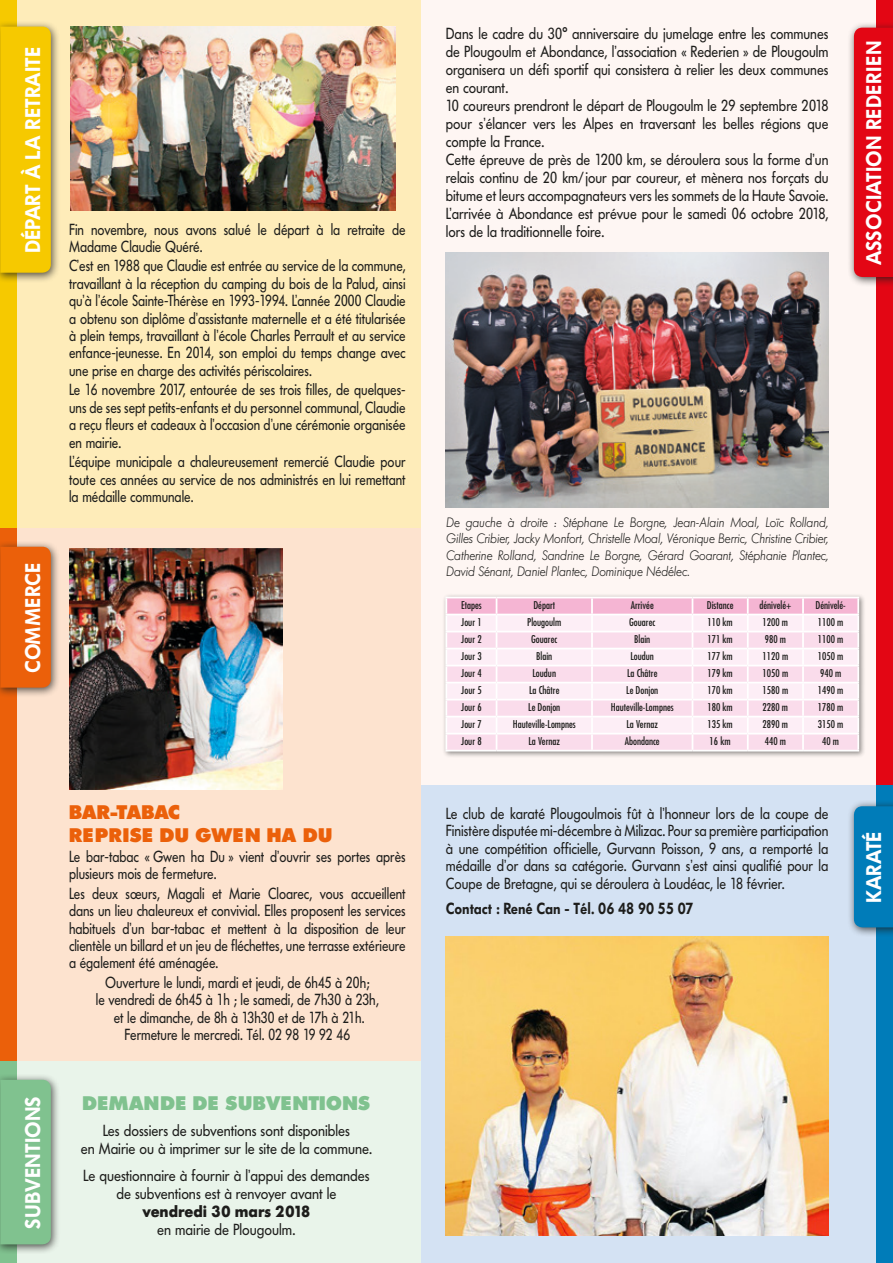
<style>
.page{position:relative;width:893px;height:1263px;background:#fff}
.page>*{position:absolute;margin:0;border:0;box-sizing:border-box;transform-origin:0 0}
.t1{font:600 21px "Futura BQ";color:#fff;scale:.95 1}
.t2{font:800 19.5px/23.4px "Futura BQ";letter-spacing:.01em;color:#eb600a}
.t3{font:800 19.5px "Futura BQ";letter-spacing:.02em;color:#80c28f}
.t4{font:15.9px/17.4px "Futura BQ";color:#1d1d1b;text-align:justify;scale:.85 1}
.t5{font:15.9px/18px "Futura BQ";color:#1d1d1b;scale:.89 1}
.t6{font:15.9px/17.4px "Futura BQ";color:#1d1d1b;text-align:justify;scale:.88 1}
.t7{font:15.9px/18px "Futura BQ";color:#1d1d1b;text-align:center;scale:.92 1}
.t8{font:600 15.9px "Futura BQ";color:#1d1d1b;scale:.87 1}
.t9{font:700 15.9px "Futura BQ";color:#1d1d1b;scale:.92 1}
.t10{font:italic 300 13.5px/16.2px "Futura BQ";color:#1d1d1b;text-align:justify;scale:.93 1}
.t11{font:condensed 10.5px "Futura";color:#1d1d1b}
</style>
<div class="page">
<div style="left:421px;top:0;width:472px;height:785px;background:#fef6f3"></div>
<div style="left:421px;top:785px;width:472px;height:478px;background:#d4e2f3"></div>
<div style="left:15px;top:0;width:406px;height:528px;background:#feecb9"></div>
<div style="left:15px;top:528px;width:406px;height:734px;background:#fde3cf"></div>
<div style="left:15px;top:1061px;width:406px;height:202px;background:#e9f4ea"></div>
<div style="left:877px;top:0;width:16px;height:785px;background:#e30614"></div>
<div style="left:877px;top:785px;width:16px;height:478px;background:#007cb9"></div>
<div style="left:847px;top:21px;width:46px;height:266px;background:#1d1d1b;opacity:.75"></div>
<div style="left:854px;top:28px;width:39px;height:249px;background:#e30614"></div>
<div style="left:847px;top:799px;width:46px;height:138px;background:#1d1d1b;opacity:.75"></div>
<div style="left:854px;top:806px;width:39px;height:121px;background:#007cb9"></div>
<div style="left:0;top:0;width:17px;height:528px;background:#f6c900"></div>
<div style="left:0;top:20px;width:60px;height:262px;background:#1d1d1b;opacity:.75"></div>
<div style="left:0;top:27px;width:51px;height:246px;background:#f6c900"></div>
<div style="left:0;top:528px;width:17px;height:735px;background:#eb600a"></div>
<div style="left:0;top:1061px;width:17px;height:202px;background:#80c28f"></div>
<div style="left:0;top:540px;width:60px;height:157px;background:#1d1d1b;opacity:.75"></div>
<div style="left:0;top:547px;width:51px;height:141px;background:#eb600a"></div>
<div style="left:0;top:1073px;width:60px;height:181px;background:#1d1d1b;opacity:.75"></div>
<div style="left:0;top:1080px;width:51px;height:164px;background:#80c28f"></div>
<img style="left:446px;top:937px;width:382px;height:298px">
<img style="left:446px;top:253px;width:382px;height:254px">
<div style="left:442px;top:593px;width:424px;height:165px;background:#1d1d1b;opacity:.5"></div>
<svg style="left:445px;top:597px;width:414px;height:153px"></svg>
<hr style="left:445px;top:750px;width:52px;height:1px;background:#fff">
<hr style="left:497px;top:750px;width:95px;height:1px;background:#fff">
<hr style="left:592px;top:750px;width:100px;height:1px;background:#fff">
<hr style="left:692px;top:750px;width:56px;height:1px;background:#fff">
<hr style="left:748px;top:750px;width:55px;height:1px;background:#fff">
<hr style="left:803px;top:750px;width:56px;height:1px;background:#fff">
<img style="left:69px;top:549px;width:213px;height:241px">
<img style="left:70px;top:27px;width:326px;height:184px">
<h1 class="t1" style="left:21px;top:253px;width:218px;rotate:-90deg">DÉPART À LA RETRAITE</h1>
<h1 class="t1" style="left:21px;top:673px;width:117px;rotate:-90deg">COMMERCE</h1>
<p class="t4" style="left:69px;top:221px;width:397px">Fin novembre, nous avons salué le départ à la retraite de<br>Madame Claudie Quéré.</p>
<p class="t4" style="left:69px;top:257px;width:397px">C’est en 1988 que Claudie est entrée au service de la commune, travaillant à la réception du camping du bois de la Palud, ainsi qu’à l’école Sainte-Thérèse en 1993-1994. L’année 2000 Claudie a obtenu son diplôme d’assistante maternelle et a été titularisée à plein temps, travaillant à l’école Charles Perrault et au service enfance-jeunesse. En 2014, son emploi du temps change avec une prise en charge des activités périscolaires.</p>
<p class="t4" style="left:69px;top:381px;width:397px">Le 16 novembre 2017, entourée de ses trois filles, de quelques&shy;uns de ses sept petits-enfants et du personnel communal, Claudie a reçu fleurs et cadeaux à l’occasion d’une cérémonie organisée en mairie.</p>
<p class="t4" style="left:69px;top:453px;width:397px">L’équipe municipale a chaleureusement remercié Claudie pour toute ces années au service de nos administrés en lui remettant la médaille communale.</p>
<h1 class="t1" style="left:21px;top:1229px;width:141px;rotate:-90deg">SUBVENTIONS</h1>
<p class="t2" style="left:69px;top:801px;width:265px">BAR-TABAC<br>REPRISE DU GWEN HA DU</p>
<p class="t4" style="left:69px;top:848px;width:397px">Le bar-tabac « Gwen ha Du » vient d’ouvrir ses portes après plusieurs mois de fermeture.</p>
<p class="t4" style="left:69px;top:885px;width:397px">Les deux sœurs, Magali et Marie Cloarec, vous accueillent dans un lieu chaleureux et convivial. Elles proposent les services habituels d’un bar-tabac et mettent à la disposition de leur clientèle un billard et un jeu de fléchettes, une terrasse extérieure a également été aménagée.</p>
<p class="t4" style="left:96px;top:974px;width:334px;text-align:center">Ouverture le lundi, mardi et jeudi, de 6h45 à 20h;<br>le vendredi de 6h45 à 1h ; le samedi, de 7h30 à 23h, et le dimanche, de 8h à 13h30 et de 17h à 21h.<br>Fermeture le mercredi. Tél. 02 98 19 92 46</p>
<p class="t3" style="left:82px;top:1091px;width:290px">DEMANDE DE SUBVENTIONS</p>
<p class="t7" style="left:81px;top:1122px;width:318px">Les dossiers de subventions sont disponibles<br>en Mairie ou à imprimer sur le site de la commune.</p>
<p class="t7" style="left:83px;top:1166px;width:313px">Le questionnaire à fournir à l’appui des demandes de subventions est à renvoyer avant le</p>
<p class="t9" style="left:142px;top:1201px;width:184px">vendredi 30 mars 2018</p>
<p class="t7" style="left:157px;top:1220px;width:152px">en mairie de Plougoulm.</p>
<p class="t5" style="left:446px;top:25px;width:432px">Dans le cadre du 30° anniversaire du jumelage entre les communes de Plougoulm et Abondance, l’association « Rederien » de Plougoulm organisera un défi sportif qui consistera à relier les deux communes en courant.<br>10 coureurs prendront le départ de Plougoulm le 29 septembre 2018 pour s’élancer vers les Alpes en traversant les belles régions que compte la France.<br>Cette épreuve de près de 1200 km, se déroulera sous la forme d’un relais continu de 20 km/jour par coureur, et mènera nos forçats du bitume et leurs accompagnateurs vers les sommets de la Haute Savoie.<br>L’arrivée à Abondance est prévue pour le samedi 06 octobre 2018, lors de la traditionnelle foire.</p>
<h1 class="t1" style="left:861px;top:265px;width:238px;rotate:-90deg">ASSOCIATION REDERIEN</h1>
<p class="t10" style="left:446px;top:515px;width:413px">De gauche à droite : Stéphane Le Borgne, Jean-Alain Moal, Loïc Rolland, Gilles Cribier, Jacky Monfort, Christelle Moal, Véronique Berric, Christine Cribier, Catherine Rolland, Sandrine Le Borgne, Gérard Goarant, Stéphanie Plantec, David Sénant, Daniel Plantec, Dominique Nédélec.</p>
<p class="t11" style="left:461px;top:599px;width:22px">Etapes</p>
<p class="t11" style="left:533px;top:599px;width:23px">Départ</p>
<p class="t11" style="left:631px;top:599px;width:25px">Arrivée</p>
<p class="t11" style="left:707px;top:599px;width:28px">Distance</p>
<p class="t11" style="left:759px;top:599px;width:34px">dénivelé+</p>
<p class="t11" style="left:815px;top:599px;width:32px">Dénivelé-</p>
<p class="t11" style="left:461px;top:616px;width:22px">Jour 1</p>
<p class="t11" style="left:527px;top:616px;width:35px">Plougoulm</p>
<p class="t11" style="left:629px;top:616px;width:28px">Gouarec</p>
<p class="t11" style="left:707px;top:616px;width:27px">110 km</p>
<p class="t11" style="left:763px;top:616px;width:27px">1200 m</p>
<p class="t11" style="left:818px;top:616px;width:27px">1100 m</p>
<p class="t11" style="left:461px;top:633px;width:22px">Jour 2</p>
<p class="t11" style="left:531px;top:633px;width:28px">Gouarec</p>
<p class="t11" style="left:634px;top:633px;width:18px">Blain</p>
<p class="t11" style="left:707px;top:633px;width:27px">171 km</p>
<p class="t11" style="left:765px;top:633px;width:23px">980 m</p>
<p class="t11" style="left:818px;top:633px;width:27px">1100 m</p>
<p class="t11" style="left:461px;top:650px;width:22px">Jour 3</p>
<p class="t11" style="left:536px;top:650px;width:18px">Blain</p>
<p class="t11" style="left:630px;top:650px;width:25px">Loudun</p>
<p class="t11" style="left:707px;top:650px;width:27px">177 km</p>
<p class="t11" style="left:763px;top:650px;width:27px">1120 m</p>
<p class="t11" style="left:818px;top:650px;width:27px">1050 m</p>
<p class="t11" style="left:461px;top:667px;width:22px">Jour 4</p>
<p class="t11" style="left:532px;top:667px;width:25px">Loudun</p>
<p class="t11" style="left:627px;top:667px;width:32px">La Châtre</p>
<p class="t11" style="left:707px;top:667px;width:27px">179 km</p>
<p class="t11" style="left:763px;top:667px;width:27px">1050 m</p>
<p class="t11" style="left:820px;top:667px;width:23px">940 m</p>
<p class="t11" style="left:461px;top:684px;width:22px">Jour 5</p>
<p class="t11" style="left:529px;top:684px;width:32px">La Châtre</p>
<p class="t11" style="left:626px;top:684px;width:34px">Le Donjon</p>
<p class="t11" style="left:707px;top:684px;width:27px">170 km</p>
<p class="t11" style="left:763px;top:684px;width:27px">1580 m</p>
<p class="t11" style="left:818px;top:684px;width:27px">1490 m</p>
<p class="t11" style="left:461px;top:701px;width:22px">Jour 6</p>
<p class="t11" style="left:528px;top:701px;width:34px">Le Donjon</p>
<p class="t11" style="left:611px;top:701px;width:65px">Hauteville-Lompnes</p>
<p class="t11" style="left:707px;top:701px;width:27px">180 km</p>
<p class="t11" style="left:763px;top:701px;width:27px">2280 m</p>
<p class="t11" style="left:818px;top:701px;width:27px">1780 m</p>
<p class="t11" style="left:461px;top:718px;width:22px">Jour 7</p>
<p class="t11" style="left:513px;top:718px;width:65px">Hauteville-Lompnes</p>
<p class="t11" style="left:626px;top:718px;width:33px">La Vernaz</p>
<p class="t11" style="left:707px;top:718px;width:27px">135 km</p>
<p class="t11" style="left:763px;top:718px;width:27px">2890 m</p>
<p class="t11" style="left:818px;top:718px;width:27px">3150 m</p>
<p class="t11" style="left:461px;top:735px;width:22px">Jour 8</p>
<p class="t11" style="left:528px;top:735px;width:33px">La Vernaz</p>
<p class="t11" style="left:625px;top:735px;width:36px">Abondance</p>
<p class="t11" style="left:710px;top:735px;width:23px">16 km</p>
<p class="t11" style="left:765px;top:735px;width:23px">440 m</p>
<p class="t11" style="left:822px;top:735px;width:18px">40 m</p>
<p class="t6" style="left:446px;top:805px;width:436px">Le club de karaté Plougoulmois fût à l’honneur lors de la coupe de Finistère disputée mi-décembre à Milizac. Pour sa première participation à une compétition officielle, Gurvann Poisson, 9 ans, a remporté la médaille d’or dans sa catégorie. Gurvann s’est ainsi qualifié pour la Coupe de Bretagne, qui se déroulera à Loudéac, le 18 février.</p>
<p class="t8" style="left:446px;top:899px;width:286px">Contact : René Can - Tél. 06 48 90 55 07</p>
<h1 class="t1" style="left:861px;top:903px;width:77px;rotate:-90deg">KARATÉ</h1>
</div>
